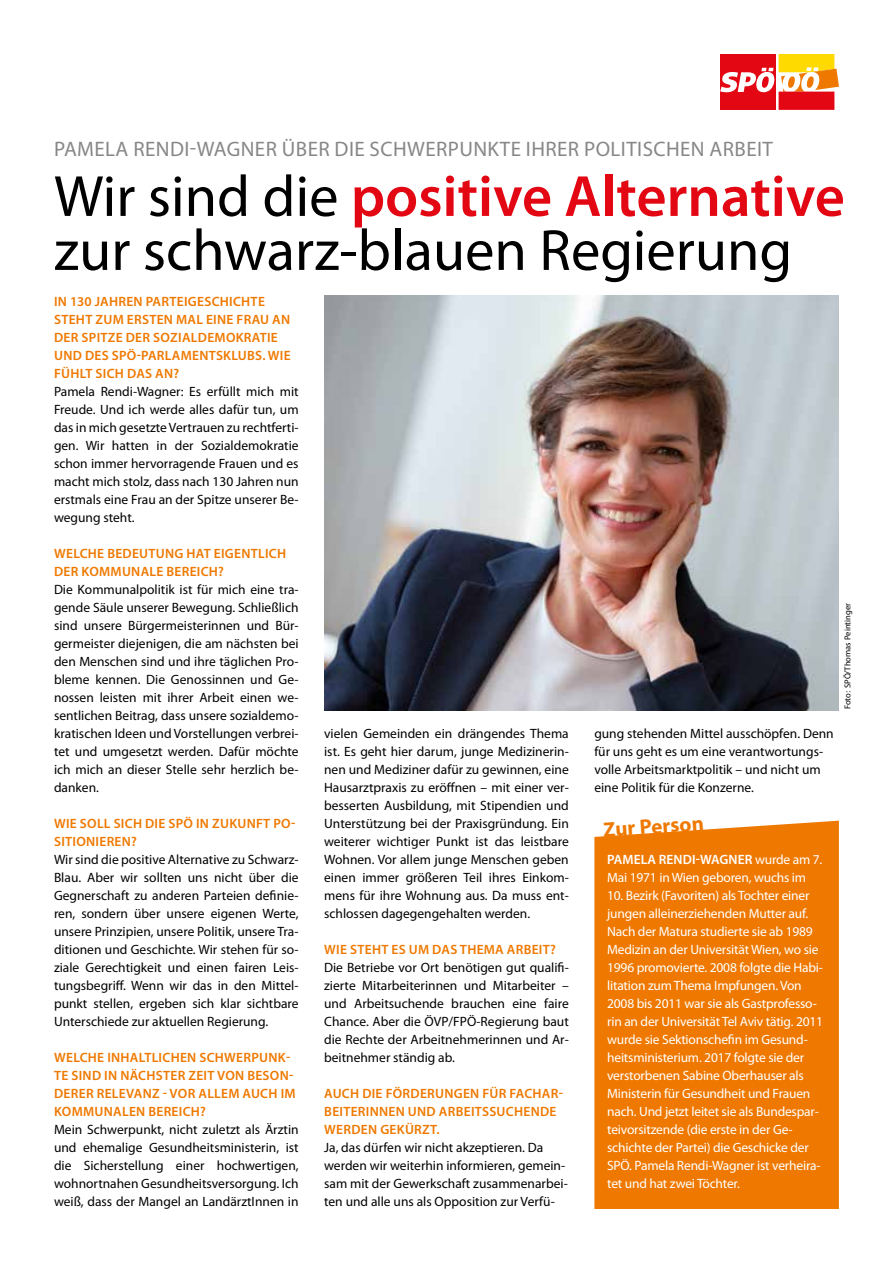
<style>
.page{position:relative;width:893px;height:1263px;background:#fff}
.page>*{position:absolute;margin:0;border:0;box-sizing:border-box;transform-origin:0 0}
.t1{font:58.5px/54px "Myriad Pro";color:#000}
.t2{font:21px "Myriad Pro";letter-spacing:.02em;color:#878787}
.t3{font:700 21px "Myriad Pro";color:#ef7900}
.t4{font:13.5px/18px "Myriad Pro";color:#000;text-align:justify}
.t5{font:13.5px/18px "Myriad Pro";letter-spacing:-.015em;color:#fff}
.t6{font:600 13.5px/18px "Myriad Pro";letter-spacing:.02em;color:#ef7900}
.t7{font:12px "Myriad Arabic";color:#000}
.s1{font-weight:600;color:#e30613}
.s2{font-weight:600}
</style>
<div class="page">
<svg style="left:720px;top:54px;width:119px;height:56px"></svg>
<div style="left:594px;top:821px;width:245px;height:388px;background:#ef7900"></div>
<img style="left:324px;top:295px;width:515px;height:415px">
<h2 class="t2" style="left:54px;top:136px;width:720px">PAMELA RENDI-WAGNER ÜBER DIE SCHWERPUNKTE IHRER POLITISCHEN ARBEIT</h2>
<h1 class="t1" style="left:54px;top:168px;width:792px">Wir sind die <span class="s1">positive Alternative </span>zur schwarz-blauen Regierung</h1>
<p class="t6" style="left:54px;top:292px;width:238px">IN 130 JAHREN PARTEIGESCHICHTE<br>STEHT ZUM ERSTEN MAL EINE FRAU AN<br>DER SPITZE DER SOZIALDEMOKRATIE<br>UND DES SPÖ-PARLAMENTSKLUBS. WIE<br>FÜHLT SICH DAS AN?</p>
<p class="t4" style="left:54px;top:382px;width:246px">Pamela Rendi-Wagner: Es erfüllt mich mit Freude. Und ich werde alles dafür tun, um das in mich gesetzte Vertrauen zu rechtferti&shy;gen. Wir hatten in der Sozialdemokratie schon immer hervorragende Frauen und es macht mich stolz, dass nach 130 Jahren nun erstmals eine Frau an der Spitze unserer Be&shy;wegung steht.</p>
<p class="t6" style="left:54px;top:544px;width:234px">WELCHE BEDEUTUNG HAT EIGENTLICH<br>DER KOMMUNALE BEREICH?</p>
<p class="t4" style="left:54px;top:580px;width:246px">Die Kommunalpolitik ist für mich eine tra&shy;gende Säule unserer Bewegung. Schließlich sind unsere Bürgermeisterinnen und Bür&shy;germeister diejenigen, die am nächsten bei den Menschen sind und ihre täglichen Pro&shy;bleme kennen. Die Genossinnen und Ge&shy;nossen leisten mit ihrer Arbeit einen we&shy;sentlichen Beitrag, dass unsere sozialdemo&shy;kratischen Ideen und Vorstellungen verbrei&shy;tet und umgesetzt werden. Dafür möchte ich mich an dieser Stelle sehr herzlich be&shy;danken.</p>
<p class="t6" style="left:54px;top:814px;width:243px">WIE SOLL SICH DIE SPÖ IN ZUKUNFT PO-<br>SITIONIEREN?</p>
<p class="t4" style="left:54px;top:850px;width:246px">Wir sind die positive Alternative zu Schwarz-Blau. Aber wir sollten uns nicht über die Gegnerschaft zu anderen Parteien definie&shy;ren, sondern über unsere eigenen Werte, unsere Prinzipien, unsere Politik, unsere Tra&shy;ditionen und Geschichte. Wir stehen für so&shy;ziale Gerechtigkeit und einen fairen Leis&shy;tungsbegriff. Wenn wir das in den Mittel&shy;punkt stellen, ergeben sich klar sichtbare Unterschiede zur aktuellen Regierung.</p>
<p class="t6" style="left:54px;top:1048px;width:243px">WELCHE INHALTLICHEN SCHWERPUNK-<br>TE SIND IN NÄCHSTER ZEIT VON BESON-<br>DERER RELEVANZ - VOR ALLEM AUCH IM<br>KOMMUNALEN BEREICH?</p>
<p class="t4" style="left:54px;top:1120px;width:246px">Mein Schwerpunkt, nicht zuletzt als Ärztin und ehemalige Gesundheitsministerin, ist die Sicherstellung einer hochwertigen, wohnortnahen Gesundheitsversorgung. Ich weiß, dass der Mangel an LandärztInnen in</p>
<p class="t4" style="left:324px;top:724px;width:246px">vielen Gemeinden ein drängendes Thema ist. Es geht hier darum, junge Medizinerin&shy;nen und Mediziner dafür zu gewinnen, eine Hausarztpraxis zu eröffnen – mit einer ver&shy;besserten Ausbildung, mit Stipendien und Unterstützung bei der Praxisgründung. Ein weiterer wichtiger Punkt ist das leistbare Wohnen. Vor allem junge Menschen geben einen immer größeren Teil ihres Einkom&shy;mens für ihre Wohnung aus. Da muss ent&shy;schlossen dagegengehalten werden.</p>
<p class="t6" style="left:324px;top:940px;width:233px">WIE STEHT ES UM DAS THEMA ARBEIT?</p>
<p class="t4" style="left:324px;top:958px;width:246px">Die Betriebe vor Ort benötigen gut qualifi&shy;zierte Mitarbeiterinnen und Mitarbeiter – und Arbeitsuchende brauchen eine faire Chance. Aber die ÖVP/FPÖ-Regierung baut die Rechte der Arbeitnehmerinnen und Ar&shy;beitnehmer ständig ab.</p>
<p class="t6" style="left:324px;top:1084px;width:240px">AUCH DIE FÖRDERUNGEN FÜR FACHAR-<br>BEITERINNEN UND ARBEITSSUCHENDE<br>WERDEN GEKÜRZT.</p>
<p class="t4" style="left:324px;top:1138px;width:245px;text-align:left">Ja, das dürfen wir nicht akzeptieren. Da werden wir weiterhin informieren, gemein&shy;sam mit der Gewerkschaft zusammenarbei&shy;ten und alle uns als Opposition zur Verfü-</p>
<p class="t4" style="left:594px;top:724px;width:241px;text-align:left">gung stehenden Mittel ausschöpfen. Denn für uns geht es um eine verantwortungs&shy;volle Arbeitsmarktpolitik – und nicht um eine Politik für die Konzerne.</p>
<p class="t7" style="left:839px;top:709px;width:107px;rotate:-90deg">Foto: SPÖ/Thomas Peintinger</p>
<h2 class="t3" style="left:602px;top:816px;width:102px;rotate:-4deg">Zur Person</h2>
<p class="t5" style="left:607px;top:850px;width:217px"><span class="s2">PAMELA RENDI-WAGNER</span> wurde am 7.<br>Mai 1971 in Wien geboren, wuchs im</p>
<p class="t5" style="left:607px;top:886px;width:217px">10. Bezirk (Favoriten) als Tochter einer jungen alleinerziehenden Mutter auf.<br>Nach der Matura studierte sie ab 1989<br>Medizin an der Universität Wien, wo sie 1996 promovierte. 2008 folgte die Habi&shy;litation zum Thema Impfungen. Von 2008 bis 2011 war sie als Gastprofesso&shy;rin an der Universität Tel Aviv tätig. 2011 wurde sie Sektionschefin im Gesund&shy;heitsministerium. 2017 folgte sie der verstorbenen Sabine Oberhauser als Ministerin für Gesundheit und Frauen nach. Und jetzt leitet sie als Bundespar&shy;teivorsitzende (die erste in der Ge&shy;schichte der Partei) die Geschicke der SPÖ. Pamela Rendi-Wagner ist verheira&shy;tet und hat zwei Töchter.</p>
</div>
